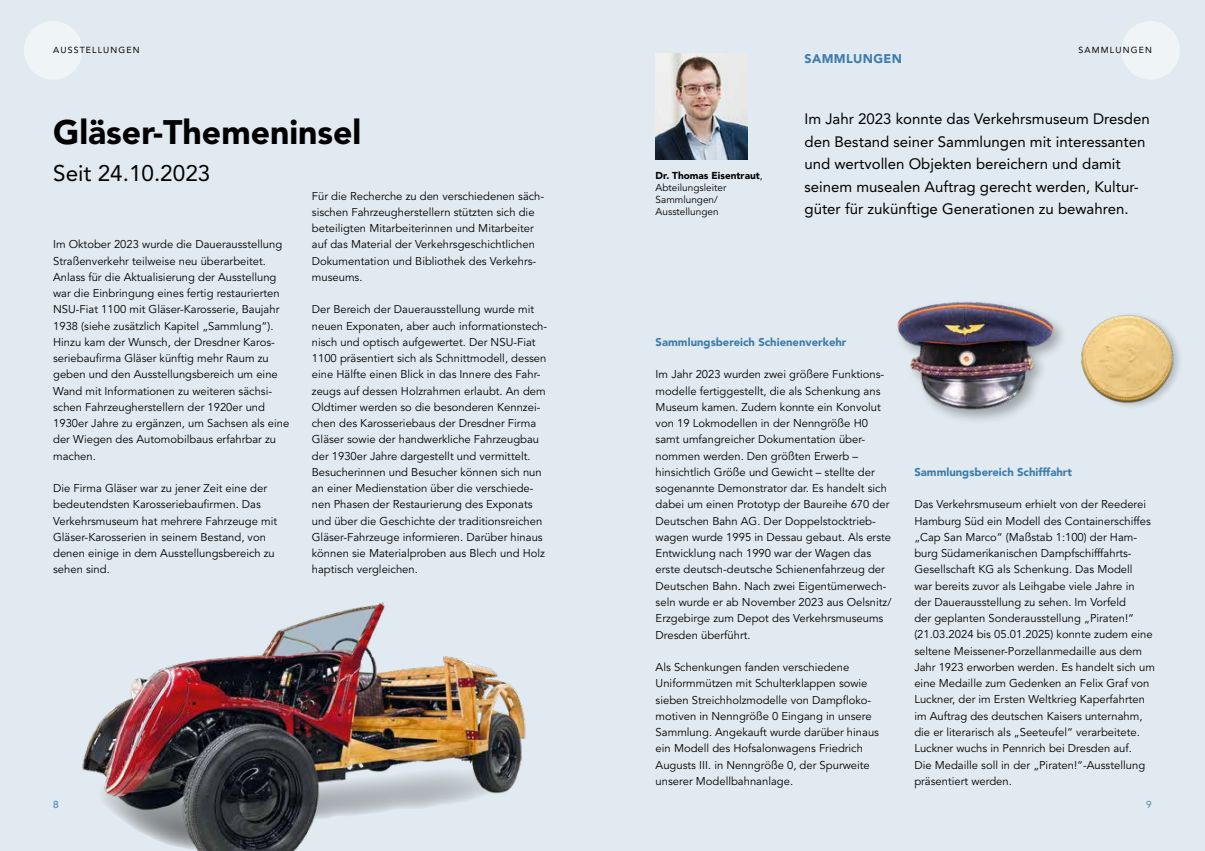
<style>
.page{position:relative;width:1205px;height:851px;background:#fff}
.page>*{position:absolute;margin:0;border:0;box-sizing:border-box;transform-origin:0 0}
.t1{font:900 33.75px "Avenir LT Std";color:#000}
.t2{font:22.5px "Avenir LT Std";color:#000}
.t3{font:15px/22.5px "Avenir LT Std";color:#000}
.t4{font:900 12.5px "Avenir LT Std";letter-spacing:.03em;color:#3e7cab}
.t5{font:11.25px/16.2px "Avenir LT Std";color:#000}
.t6{font:900 11.25px "Avenir LT Std";color:#3e7cab}
.t7{font:10px/12px "Avenir LT Std";color:#000}
.t8{font:10px "Avenir LT Std";color:#3e7cab}
.t9{font:8.75px "Avenir LT Std";letter-spacing:.13em;color:#000}
.s1{font-weight:900}
</style>
<div class="page">
<div style="left:602px;top:0;width:603px;height:850px;background:#e1eaf0"></div>
<div style="left:0;top:0;width:602px;height:850px;background:#e1eaf0"></div>
<div style="left:1121px;top:21px;width:59px;height:59px;background:#eff4f7;border-radius:50%"></div>
<img style="left:656px;top:53px;width:92px;height:106px">
<img style="left:1081px;top:314px;width:98px;height:91px">
<img style="left:897px;top:301px;width:165px;height:116px">
<div style="left:24px;top:21px;width:58px;height:59px;background:#eff4f7;border-radius:50%"></div>
<img style="left:82px;top:602px;width:444px;height:248px">
<p class="t9" style="left:53px;top:45px;width:88px">AUSSTELLUNGEN</p>
<h1 class="t1" style="left:53px;top:112px;width:310px">Gläser-Themeninsel</h1>
<h2 class="t2" style="left:53px;top:160px;width:159px">Seit 24.10.2023</h2>
<p class="t5" style="left:312px;top:188px;width:234px">Für die Recherche zu den verschiedenen säch&shy;sischen Fahrzeugherstellern stützten sich die beteiligten Mitarbeiterinnen und Mitarbeiter auf das Material der Verkehrsgeschichtlichen Dokumentation und Bibliothek des Verkehrs&shy;museums.</p>
<p class="t5" style="left:312px;top:301px;width:237px">Der Bereich der Dauerausstellung wurde mit neuen Exponaten, aber auch informationstech&shy;nisch und optisch aufgewertet. Der NSU-Fiat 1100 präsentiert sich als Schnittmodell, dessen eine Hälfte einen Blick in das Innere des Fahr&shy;zeugs auf dessen Holzrahmen erlaubt. An dem Oldtimer werden so die besonderen Kennzei&shy;chen des Karosseriebaus der Dresdner Firma Gläser sowie der handwerkliche Fahrzeugbau der 1930er Jahre dargestellt und vermittelt.<br>Besucherinnen und Besucher können sich nun an einer Medienstation über die verschiede&shy;nen Phasen der Restaurierung des Exponats und über die Geschichte der traditionsreichen Gläser-Fahrzeuge informieren. Darüber hinaus können sie Materialproben aus Blech und Holz haptisch vergleichen.</p>
<p class="t5" style="left:53px;top:236px;width:238px">Im Oktober 2023 wurde die Dauerausstellung Straßenverkehr teilweise neu überarbeitet.<br>Anlass für die Aktualisierung der Ausstellung war die Einbringung eines fertig restaurierten NSU-Fiat 1100 mit Gläser-Karosserie, Baujahr 1938 (siehe zusätzlich Kapitel „Sammlung“).<br>Hinzu kam der Wunsch, der Dresdner Karos&shy;seriebaufirma Gläser künftig mehr Raum zu geben und den Ausstellungsbereich um eine Wand mit Informationen zu weiteren sächsi&shy;schen Fahrzeugherstellern der 1920er und 1930er Jahre zu ergänzen, um Sachsen als eine der Wiegen des Automobilbaus erfahrbar zu machen.</p>
<p class="t5" style="left:53px;top:480px;width:225px">Die Firma Gläser war zu jener Zeit eine der bedeutendsten Karosseriebaufirmen. Das Verkehrsmuseum hat mehrere Fahrzeuge mit Gläser-Karosserien in seinem Bestand, von denen einige in dem Ausstellungsbereich zu sehen sind.</p>
<p class="t8" style="left:53px;top:798px;width:7px">8</p>
<p class="t7" style="left:656px;top:170px;width:109px"><span class="s1">Dr. Thomas Eisentraut</span>,<br>Abteilungsleiter<br>Sammlungen/<br>Ausstellungen</p>
<p class="t4" style="left:804px;top:51px;width:99px">SAMMLUNGEN</p>
<p class="t9" style="left:1078px;top:45px;width:75px">SAMMLUNGEN</p>
<p class="t3" style="left:804px;top:108px;width:347px">Im Jahr 2023 konnte das Verkehrsmuseum Dresden den Bestand seiner Sammlungen mit interessanten und wertvollen Objekten bereichern und damit seinem musealen Auftrag gerecht werden, Kultur&shy;güter für zukünftige Generationen zu bewahren.</p>
<p class="t6" style="left:656px;top:335px;width:192px">Sammlungsbereich Schienenverkehr</p>
<p class="t5" style="left:656px;top:366px;width:237px">Im Jahr 2023 wurden zwei größere Funktions&shy;modelle fertiggestellt, die als Schenkung ans Museum kamen. Zudem konnte ein Konvolut von 19 Lokmodellen in der Nenngröße H0 samt umfangreicher Dokumentation über&shy;nommen werden. Den größten Erwerb – hinsichtlich Größe und Gewicht – stellte der sogenannte Demonstrator dar. Es handelt sich dabei um einen Prototyp der Baureihe 670 der Deutschen Bahn AG. Der Doppelstocktrieb&shy;wagen wurde 1995 in Dessau gebaut. Als erste Entwicklung nach 1990 war der Wagen das erste deutsch-deutsche Schienenfahrzeug der Deutschen Bahn. Nach zwei Eigentümerwech&shy;seln wurde er ab November 2023 aus Oelsnitz/ Erzgebirge zum Depot des Verkehrsmuseums Dresden überführt.</p>
<p class="t5" style="left:656px;top:659px;width:225px">Als Schenkungen fanden verschiedene Uniformmützen mit Schulterklappen sowie sieben Streichholzmodelle von Dampfloko&shy;motiven in Nenngröße 0 Eingang in unsere Sammlung. Angekauft wurde darüber hinaus ein Modell des Hofsalonwagens Friedrich Augusts III. in Nenngröße 0, der Spurweite unserer Modellbahnanlage.</p>
<p class="t6" style="left:914px;top:465px;width:159px">Sammlungsbereich Schifffahrt</p>
<p class="t5" style="left:914px;top:496px;width:242px">Das Verkehrsmuseum erhielt von der Reederei Hamburg Süd ein Modell des Containerschiffes „Cap San Marco“ (Maßstab 1:100) der Ham&shy;burg Südamerikanischen Dampfschifffahrts-Gesellschaft KG als Schenkung. Das Modell<br>war bereits zuvor als Leihgabe viele Jahre in<br>der Dauerausstellung zu sehen. Im Vorfeld<br>der geplanten Sonderausstellung „Piraten!“ (21.03.2024 bis 05.01.2025) konnte zudem eine seltene Meissener-Porzellanmedaille aus dem Jahr 1923 erworben werden. Es handelt sich um eine Medaille zum Gedenken an Felix Graf von Luckner, der im Ersten Weltkrieg Kaperfahrten im Auftrag des deutschen Kaisers unternahm, die er literarisch als „Seeteufel“ verarbeitete.<br>Luckner wuchs in Pennrich bei Dresden auf.<br>Die Medaille soll in der „Piraten!“-Ausstellung präsentiert werden.</p>
<p class="t8" style="left:1146px;top:798px;width:7px">9</p>
</div>
